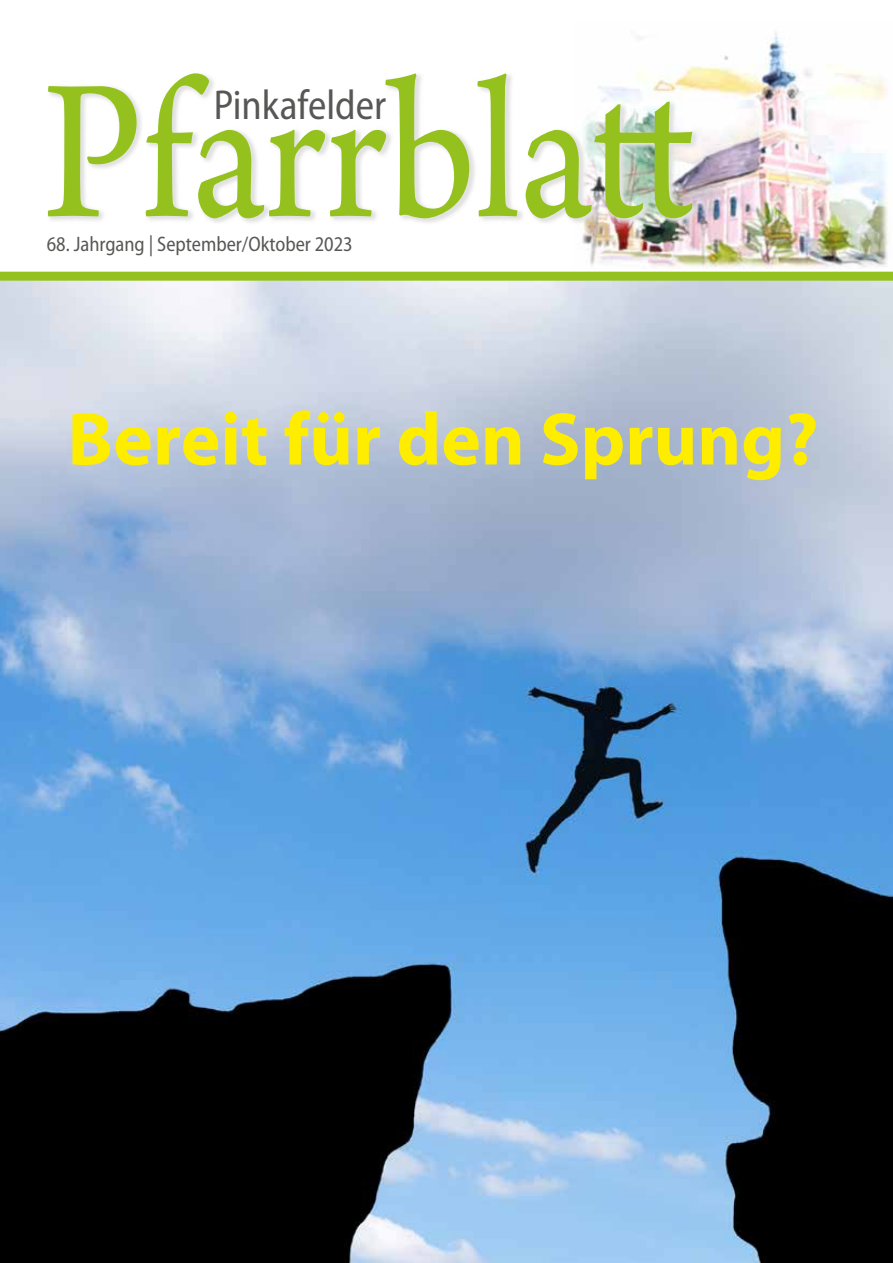
<style>
.page{position:relative;width:893px;height:1263px;background:#fff}
.page>*{position:absolute;margin:0;border:0;box-sizing:border-box;transform-origin:0 0}
.t1{font:210px "Arno Pro";letter-spacing:-.005em;color:#95c11f;scale:.88 1}
.t2{font:700 75px "Myriad Pro";color:#ffed00}
.t3{font:semi-condensed 42px "Myriad Pro";color:#575756;scale:.95 1}
.t4{font:semi-condensed 21px "Myriad Pro";color:#575756;scale:.95 1}
</style>
<div class="page">
<img style="left:0;top:281px;width:893px;height:982px">
<img style="left:582px;top:30px;width:306px;height:239px">
<svg style="left:49px;top:72px;width:651px;height:153px"></svg>
<div style="left:0;top:272px;width:893px;height:9px;background:#95c11f"></div>
<h1 class="t1" style="left:43px;top:33px;width:743px">Pfarrblatt</h1>
<h3 class="t3" style="left:214px;top:83px;width:183px">Pinkafelder</h3>
<p class="t4" style="left:47px;top:233px;width:324px">68. Jahrgang | September/Oktober 2023</p>
<h2 class="t2" style="left:68px;top:390px;width:752px">Bereit für den Sprung?</h2>
</div>
